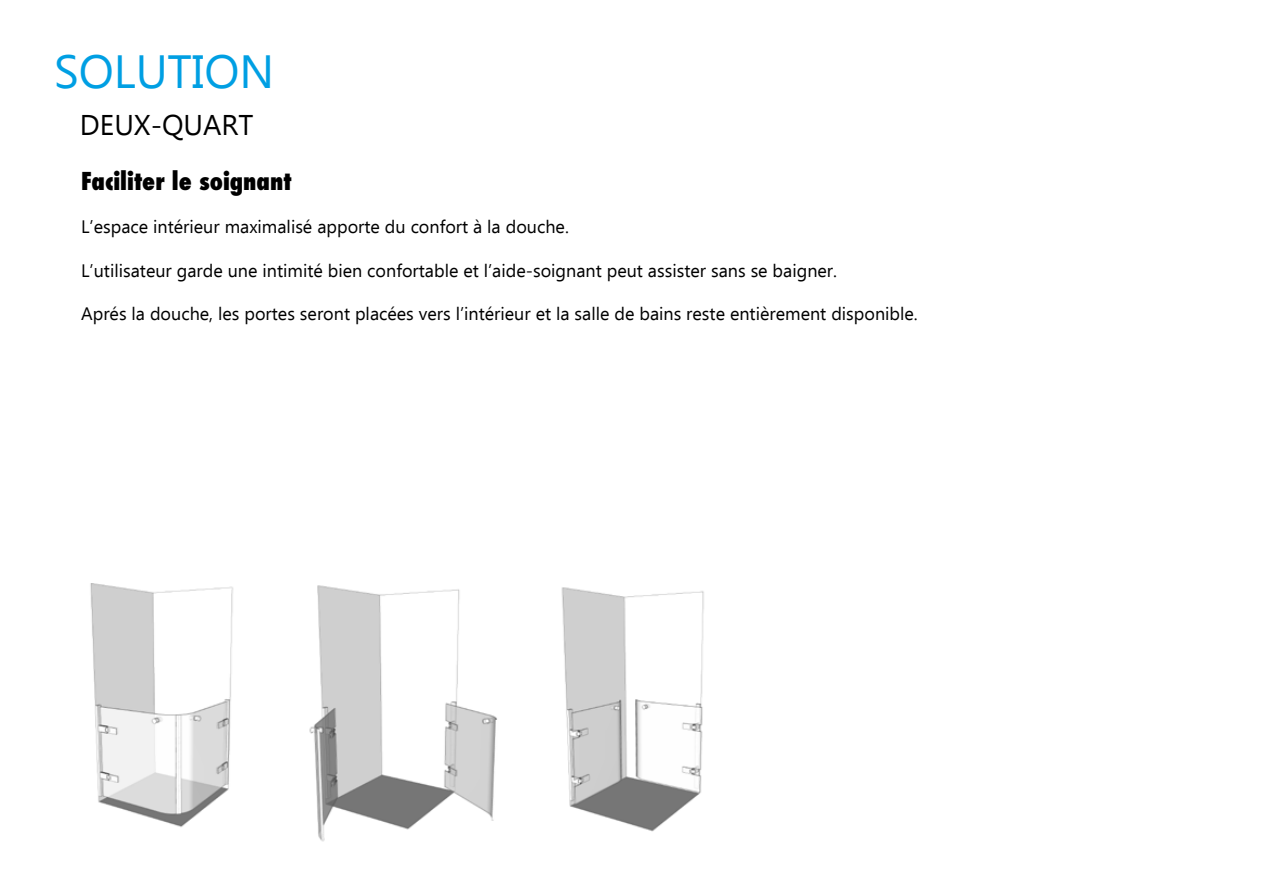
<style>
.page{position:relative;width:1263px;height:893px;background:#fff}
.page>*{position:absolute;margin:0;border:0;box-sizing:border-box;transform-origin:0 0}
.t1{font:46.5px "Ebrima";color:#009fe3}
.t2{font:28.5px "Ebrima";color:#000}
.t3{font:800 condensed 24px "Futura";color:#000}
.t4{font:18px "Ebrima";color:#000}
</style>
<div class="page">
<img style="left:90px;top:583px;width:143px;height:244px">
<img style="left:309px;top:585px;width:188px;height:257px">
<img style="left:561px;top:587px;width:143px;height:245px">
<h1 class="t1" style="left:54px;top:39px;width:222px">SOLUTION</h1>
<h2 class="t2" style="left:80px;top:105px;width:175px">DEUX-QUART</h2>
<h3 class="t3" style="left:81px;top:165px;width:212px">Faciliter le soignant</h3>
<p class="t4" style="left:81px;top:214px;width:489px">L’espace intérieur maximalisé apporte du confort à la douche.</p>
<p class="t4" style="left:81px;top:257px;width:757px">L’utilisateur garde une intimité bien confortable et l’aide-soignant peut assister sans se baigner.</p>
<p class="t4" style="left:81px;top:301px;width:838px">Aprés la douche, les portes seront placées vers l’intérieur et la salle de bains reste entièrement disponible.</p>
</div>
